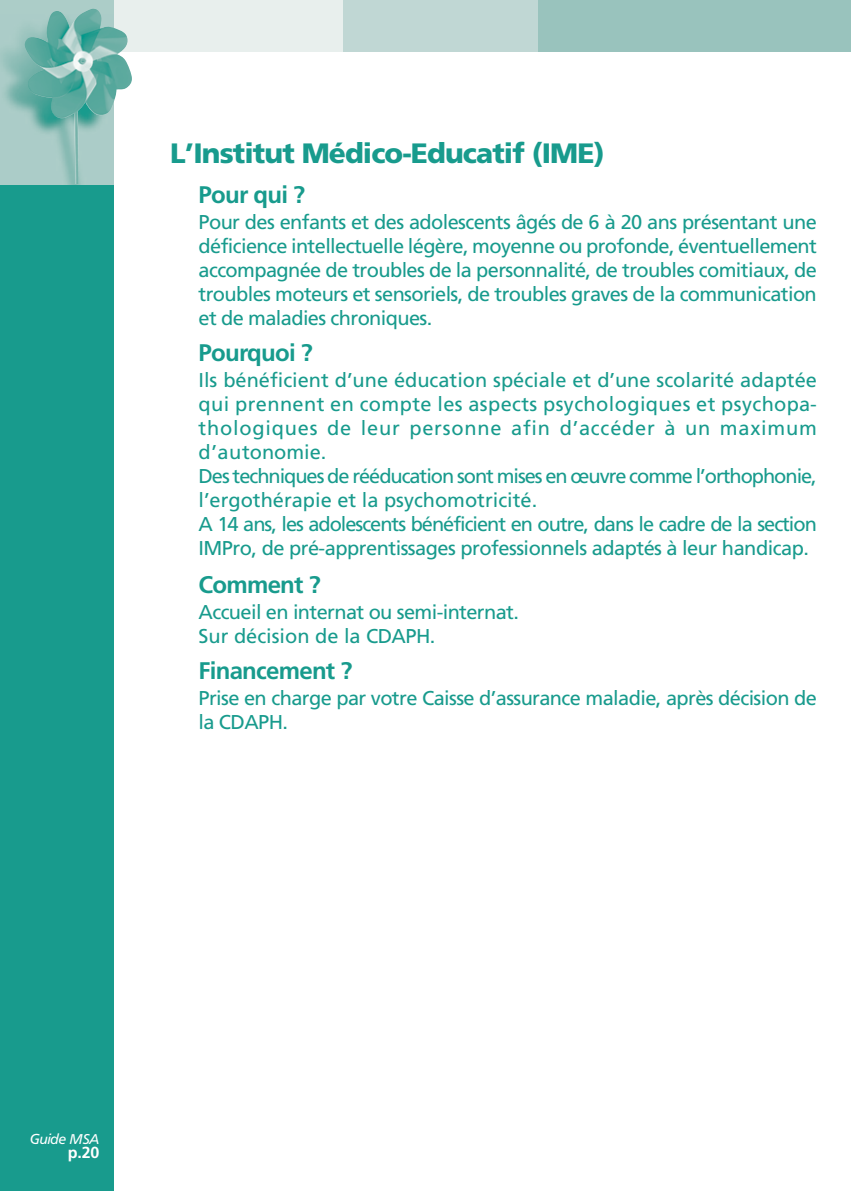
<style>
.page{position:relative;width:851px;height:1191px;background:#fff}
.page>*{position:absolute;margin:0;border:0;box-sizing:border-box;transform-origin:0 0}
.t1{font:900 28px "Frutiger";letter-spacing:-.03em;color:#189b8d}
.t2{font:700 24px "Frutiger";letter-spacing:-.03em;color:#189b8d}
.t3{font:20px/24px "Frutiger";color:#189b8d}
.t4{font:20px/24px "Frutiger";letter-spacing:-.025em;color:#189b8d}
.t5{font:700 16px "Frutiger";color:#fff}
.t6{font:italic 14px "Frutiger BQ";color:#fff}
</style>
<div class="page">
<div style="left:109px;top:0;width:241px;height:51px;background:#e8efed"></div>
<div style="left:0;top:1px;width:113px;height:1190px;background:#189b8d"></div>
<div style="left:343px;top:0;width:208px;height:51px;background:#c0d7d4"></div>
<div style="left:538px;top:0;width:312px;height:51px;background:#99c3bd"></div>
<svg style="left:0;top:0;width:113px;height:185px;fill:#abccc8"></svg>
<img style="left:25px;top:9px;width:107px;height:175px">
<h1 class="t1" style="left:170px;top:142px;width:436px">L’Institut Médico-Educatif (IME)</h1>
<p class="t2" style="left:198px;top:185px;width:108px">Pour qui ?</p>
<p class="t4" style="left:198px;top:211px;width:620px;text-align:justify">Pour des enfants et des adolescents âgés de 6 à 20 ans présentant une déficience intellectuelle légère, moyenne ou profonde, éventuellement accompagnée de troubles de la personnalité, de troubles comitiaux, de troubles moteurs et sensoriels, de troubles graves de la communication et de maladies chroniques.</p>
<p class="t2" style="left:198px;top:343px;width:116px">Pourquoi ?</p>
<p class="t3" style="left:198px;top:370px;width:619px">Ils bénéficient d’une éducation spéciale et d’une scolarité adaptée qui prennent en compte les aspects psychologiques et psychopa&shy;thologiques de leur personne afin d’accéder à un maximum d’autonomie.<br>Des techniques de rééducation sont mises en œuvre comme l’orthophonie, l’ergothérapie et la psychomotricité.<br>A 14 ans, les adolescents bénéficient en outre, dans le cadre de la section IMPro, de pré-apprentissages professionnels adaptés à leur handicap.</p>
<p class="t2" style="left:198px;top:575px;width:124px">Comment ?</p>
<p class="t4" style="left:198px;top:601px;width:322px">Accueil en internat ou semi-internat.<br>Sur décision de la CDAPH.</p>
<p class="t2" style="left:198px;top:661px;width:155px">Financement ?</p>
<p class="t4" style="left:198px;top:688px;width:619px">Prise en charge par votre Caisse d’assurance maladie, après décision de la CDAPH.</p>
<p class="t6" style="left:30px;top:1133px;width:71px">Guide MSA</p>
<p class="t5" style="left:68px;top:1145px;width:33px">p.20</p>
</div>
